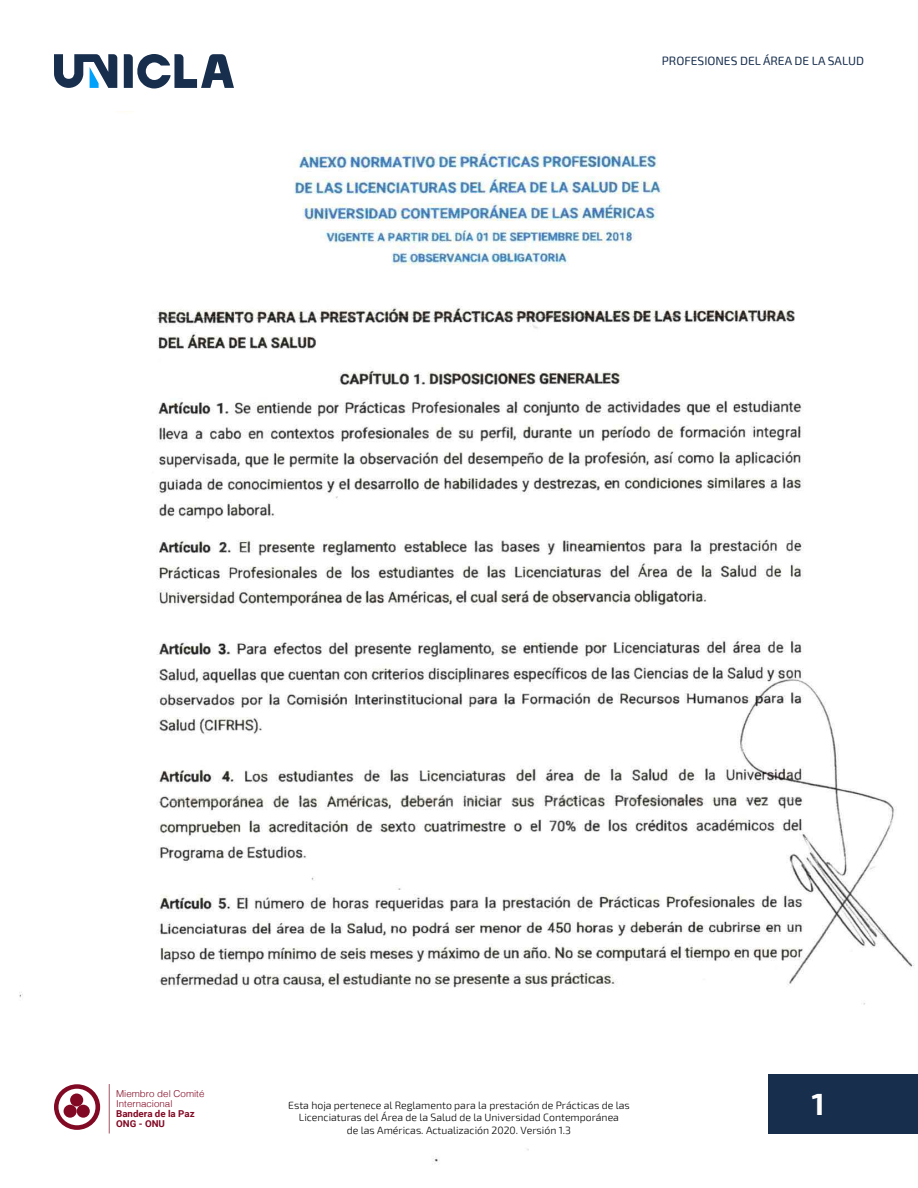
<style>
.page{position:relative;width:918px;height:1188px;background:#fff}
.page>*{position:absolute;margin:0;border:0;box-sizing:border-box;transform-origin:0 0}
.t1{font:700 30px "Exo 2";color:#fff}
.t2{font:12px "Exo 2";color:#172e4d}
.t3{font:300 10.5px/12.6px "Exo 2";color:#000;text-align:center}
.t4{font:300 9.45px/10.1px "Helvetica";color:#820924}
.t5{font:700 9.45px/10.1px "Roboto";color:#820924}
</style>
<div class="page">
<img style="left:19px;top:111px;width:895px;height:1054px">
<div style="left:2px;top:1017px;width:914px;height:111px;background:#fff"></div>
<svg style="left:124px;top:54px;width:110px;height:34px"></svg>
<svg style="left:54px;top:54px;width:63px;height:34px"></svg>
<div style="left:768px;top:1074px;width:150px;height:60px;background:#172e4d"></div>
<svg style="left:54px;top:1084px;width:46px;height:46px"></svg>
<svg style="left:109px;top:1084px;width:1px;height:50px"></svg>
<p class="t2" style="left:662px;top:54px;width:204px">PROFESIONES DEL ÁREA DE LA SALUD</p>
<p class="t4" style="left:116px;top:1088px;width:90px">Miembro del Comité<br>Internacional</p>
<p class="t5" style="left:116px;top:1109px;width:80px">Bandera de la Paz<br>ONG - ONU</p>
<p class="t3" style="left:288px;top:1099px;width:343px">Esta hoja pertenece al Reglamento para la prestación de Prácticas de las</p>
<h1 class="t1" style="left:812px;top:1086px;width:14px">1</h1>
<p class="t3" style="left:299px;top:1112px;width:322px">Licenciaturas del Área de la Salud de la Universidad Contemporánea de las Américas. Actualización 2020. Versión 1.3</p>
</div>
